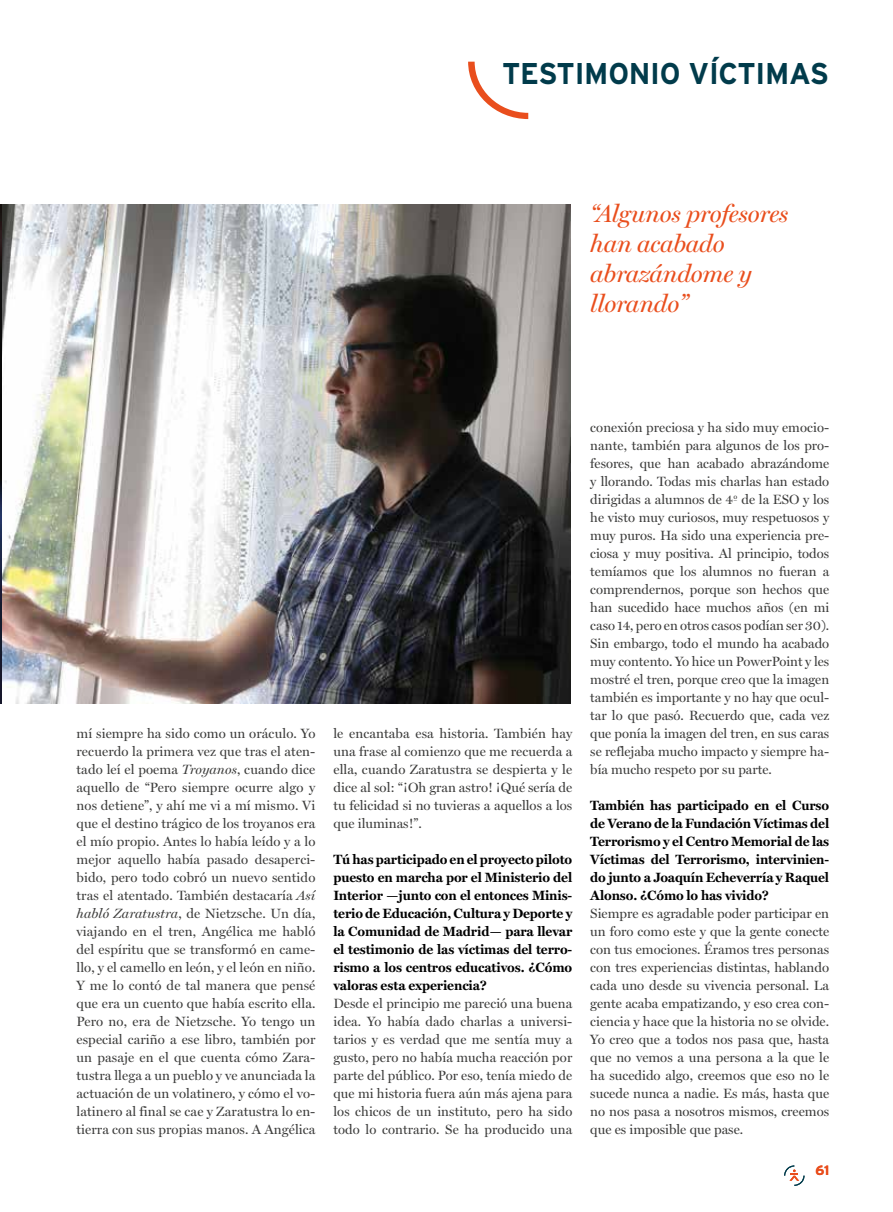
<style>
.page{position:relative;width:893px;height:1212px;background:#fff}
.page>*{position:absolute;margin:0;border:0;box-sizing:border-box;transform-origin:0 0}
.t1{font:700 30px "Interstate";letter-spacing:-.01em;color:#013b4b}
.t2{font:italic 24.75px/29.7px "Miller Display";letter-spacing:-.01em;color:#e94e1d}
.t3{font:13.5px/18px "Miller Display";color:#3c3c3b;text-align:justify}
.t4{font:700 13.5px/18px "Miller Text";letter-spacing:-.01em;color:#000;text-align:justify}
.t5{font:700 13.5px "Interstate";color:#e94e1d}
.s1{font-style:italic}
</style>
<div class="page">
<svg style="left:784px;top:1165px;width:20px;height:21px"></svg>
<img style="left:0;top:204px;width:571px;height:499px">
<svg style="left:468px;top:62px;width:60px;height:57px"></svg>
<h1 class="t1" style="left:502px;top:56px;width:329px">TESTIMONIO VÍCTIMAS</h1>
<h2 class="t2" style="left:590px;top:199px;width:200px">“Algunos profesores han acabado abrazándome y llorando”</h2>
<p class="t3" style="left:77px;top:724px;width:240px">mí siempre ha sido como un oráculo. Yo recuerdo la primera vez que tras el aten&shy;tado leí el poema <span class="s1">Troyanos</span>, cuando dice aquello de “Pero siempre ocurre algo y nos detiene”, y ahí me vi a mí mismo. Vi que el destino trágico de los troyanos era el mío propio. Antes lo había leído y a lo mejor aquello había pasado desaperci&shy;bido, pero todo cobró un nuevo sentido tras el atentado. También destacaría <span class="s1">Así habló Zaratustra</span>, de Nietzsche. Un día, viajando en el tren, Angélica me habló del espíritu que se transformó en came&shy;llo, y el camello en león, y el león en niño.<br>Y me lo contó de tal manera que pensé que era un cuento que había escrito ella.<br>Pero no, era de Nietzsche. Yo tengo un especial cariño a ese libro, también por un pasaje en el que cuenta cómo Zara&shy;tustra llega a un pueblo y ve anunciada la actuación de un volatinero, y cómo el vo&shy;latinero al final se cae y Zaratustra lo en&shy;tierra con sus propias manos. A Angélica</p>
<p class="t3" style="left:333px;top:724px;width:240px">le encantaba esa historia. También hay una frase al comienzo que me recuerda a ella, cuando Zaratustra se despierta y le dice al sol: “¡Oh gran astro! ¡Qué sería de tu felicidad si no tuvieras a aquellos a los que iluminas!”.</p>
<p class="t4" style="left:333px;top:850px;width:240px">Tú has participado en el proyecto piloto puesto en marcha por el Ministerio del Interior —junto con el entonces Minis&shy;terio de Educación, Cultura y Deporte y la Comunidad de Madrid— para llevar el testimonio de las víctimas del terro&shy;rismo a los centros educativos. ¿Cómo valoras esta experiencia?</p>
<p class="t3" style="left:333px;top:994px;width:240px">Desde el principio me pareció una buena idea. Yo había dado charlas a universi&shy;tarios y es verdad que me sentía muy a gusto, pero no había mucha reacción por parte del público. Por eso, tenía miedo de que mi historia fuera aún más ajena para los chicos de un instituto, pero ha sido todo lo contrario. Se ha producido una</p>
<p class="t3" style="left:590px;top:418px;width:240px">conexión preciosa y ha sido muy emocio&shy;nante, también para algunos de los pro&shy;fesores, que han acabado abrazándome y llorando. Todas mis charlas han estado dirigidas a alumnos de 4º de la ESO y los he visto muy curiosos, muy respetuosos y muy puros. Ha sido una experiencia pre&shy;ciosa y muy positiva. Al principio, todos temíamos que los alumnos no fueran a comprendernos, porque son hechos que han sucedido hace muchos años (en mi caso 14, pero en otros casos podían ser 30).<br>Sin embargo, todo el mundo ha acabado muy contento. Yo hice un PowerPoint y les mostré el tren, porque creo que la imagen también es importante y no hay que ocul&shy;tar lo que pasó. Recuerdo que, cada vez que ponía la imagen del tren, en sus caras se reflejaba mucho impacto y siempre ha&shy;bía mucho respeto por su parte.</p>
<p class="t4" style="left:590px;top:796px;width:240px">También has participado en el Curso de Verano de la Fundación Víctimas del Terrorismo y el Centro Memorial de las Víctimas del Terrorismo, intervinien&shy;do junto a Joaquín Echeverría y Raquel Alonso. ¿Cómo lo has vivido?</p>
<p class="t3" style="left:590px;top:904px;width:240px">Siempre es agradable poder participar en un foro como este y que la gente conecte con tus emociones. Éramos tres personas con tres experiencias distintas, hablando cada uno desde su vivencia personal. La gente acaba empatizando, y eso crea con&shy;ciencia y hace que la historia no se olvide.<br>Yo creo que a todos nos pasa que, hasta que no vemos a una persona a la que le ha sucedido algo, creemos que eso no le sucede nunca a nadie. Es más, hasta que no nos pasa a nosotros mismos, creemos que es imposible que pase.</p>
<p class="t5" style="left:815px;top:1163px;width:15px">61</p>
</div>
